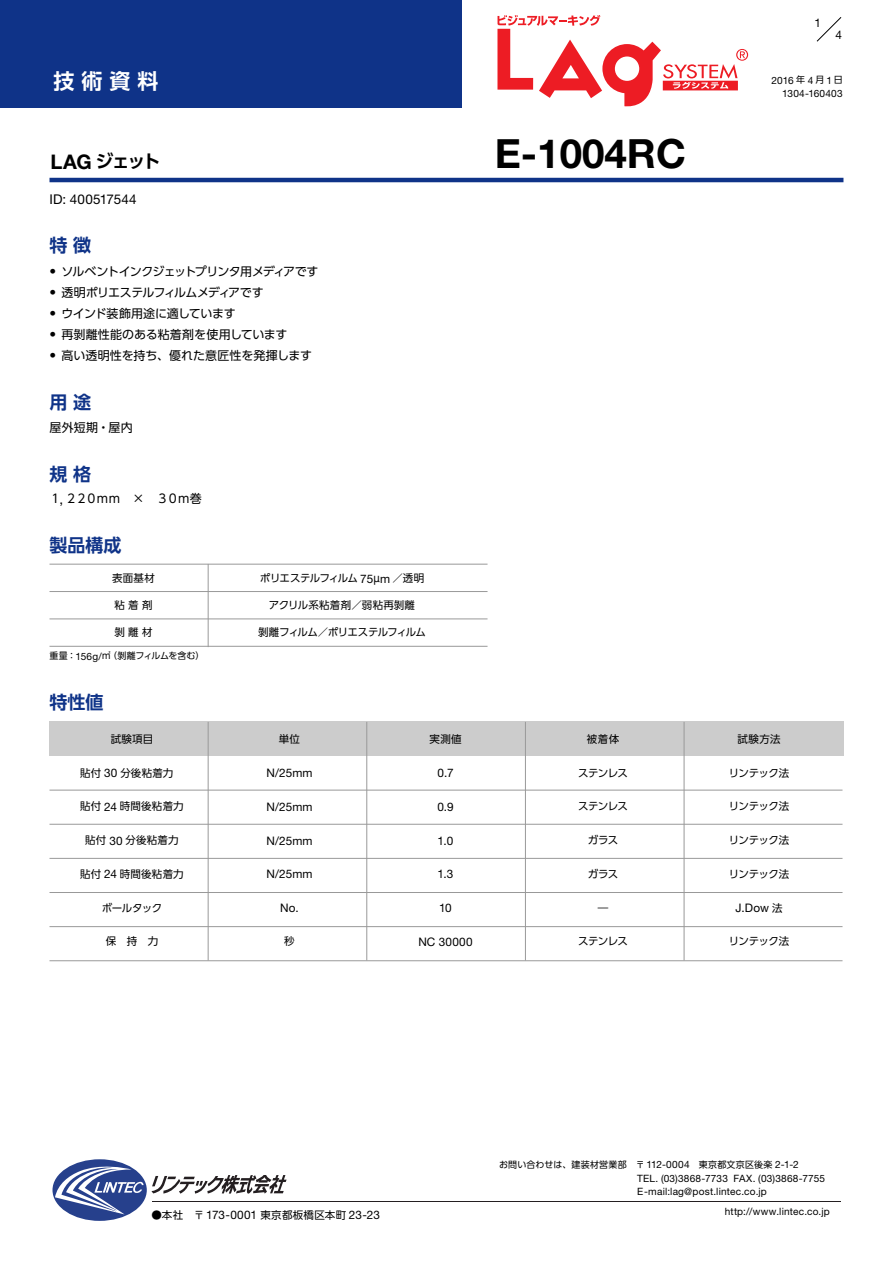
<style>
.page{position:relative;width:893px;height:1263px;background:#fff}
.page>*{position:absolute;margin:0;border:0;box-sizing:border-box;transform-origin:0 0}
.t1{font:700 40.35px "Helvetica Neue LT Std";color:#000}
.t2{font:700 21px "UD Shin Go Pro De";color:#fff}
.t3{font:700 18px "UD Shin Go Pro De";color:#0f3388}
.t4{font:700 18px "UD Shin Go Pro De";color:#000}
.t5{font:13.5px "Helvetica Neue LT Std";letter-spacing:.01em;color:#000}
.t6{font:12px "UD Shin Go Pro";letter-spacing:-.02em;color:#000}
.t7{font:12px "UD Shin Go Pro";letter-spacing:-.07em;color:#000}
.t8{font:12px "UD Shin Go Pro";letter-spacing:-.075em;color:#000}
.t9{font:11.7px "Helvetica Neue LT Std";letter-spacing:.015em;color:#000}
.t10{font:10.5px "UD Shin Go Pro";letter-spacing:-.025em;color:#000}
.t11{font:10.5px "UD Shin Go Pro";letter-spacing:-.07em;color:#000}
.t12{font:10.5px "UD Shin Go Pro";letter-spacing:.02em;color:#000}
.t13{font:10.5px "UD Shin Go Pro";letter-spacing:.025em;color:#000}
.t14{font:10.05px/13.5px "Helvetica Neue LT Std";letter-spacing:.02em;color:#000;text-align:right}
.t15{font:9px "UD Shin Go Pro";letter-spacing:.015em;color:#000}
.t16{font:9px "UD Shin Go Pro";letter-spacing:-.005em;color:#000}
.s1{font-family:"Helvetica Neue LT Std";font-size:20.1px}
.s2{font-family:"Helvetica Neue LT Std";font-size:13.5px}
.s3{font-family:"Helvetica Neue LT Std";font-size:11.7px}
.s4{font-family:"Helvetica Neue LT Std";font-size:10.05px}
.s5{font-family:"UD Shin Go Pro";font-size:9px}
.s6{font-family:"UD Shin Go Pro";font-size:10.5px}
</style>
<div class="page">
<div style="left:0;top:0;width:461px;height:107px;background:#0f3388"></div>
<svg style="left:497px;top:15px;width:251px;height:92px"></svg>
<svg style="left:816px;top:17px;width:26px;height:25px"></svg>
<svg style="left:151px;top:1175px;width:136px;height:19px"></svg>
<div style="left:52px;top:1159px;width:95px;height:62px;background:#26408c;border-radius:50%"></div>
<svg style="left:55px;top:1163px;width:89px;height:51px"></svg>
<hr style="left:152px;top:1201px;width:688px;height:1px;background:#241f21">
<hr style="left:50px;top:178px;width:793px;height:4px;background:#0f3388">
<div style="left:49px;top:722px;width:795px;height:34px;background:#ccc"></div>
<hr style="left:50px;top:790px;width:792px;height:1px;background:#999">
<hr style="left:50px;top:619px;width:438px;height:1px;background:#999">
<hr style="left:50px;top:591px;width:438px;height:1px;background:#999">
<hr style="left:50px;top:564px;width:438px;height:1px;background:#999">
<hr style="left:208px;top:722px;width:1px;height:238px;background:#999">
<hr style="left:208px;top:564px;width:1px;height:83px;background:#999">
<hr style="left:367px;top:722px;width:1px;height:238px;background:#999">
<hr style="left:525px;top:722px;width:1px;height:238px;background:#999">
<hr style="left:684px;top:722px;width:1px;height:238px;background:#999">
<hr style="left:50px;top:824px;width:792px;height:1px;background:#999">
<hr style="left:50px;top:646px;width:438px;height:1px;background:#999">
<hr style="left:50px;top:858px;width:792px;height:1px;background:#999">
<hr style="left:50px;top:892px;width:792px;height:1px;background:#999">
<hr style="left:50px;top:926px;width:792px;height:1px;background:#999">
<hr style="left:50px;top:960px;width:792px;height:1px;background:#999">
<h2 class="t2" style="left:54px;top:64px;width:106px">技 術 資 料</h2>
<h3 class="t4" style="left:50px;top:146px;width:112px"><span class="s1">LAG</span> ジェット</h3>
<p class="t5" style="left:50px;top:192px;width:89px">ID: 400517544</p>
<h3 class="t3" style="left:50px;top:230px;width:43px">特徴</h3>
<p class="t7" style="left:50px;top:261px;width:271px"><span class="s2">•</span> ソルベントインクジェットプリンタ用メディアです</p>
<p class="t7" style="left:50px;top:282px;width:216px"><span class="s2">•</span> 透明ポリエステルフィルムメディアです</p>
<p class="t6" style="left:50px;top:303px;width:188px"><span class="s2">•</span> ウインド装飾用途に適しています</p>
<p class="t6" style="left:50px;top:324px;width:240px"><span class="s2">•</span> 再剝離性能のある粘着剤を使用しています</p>
<p class="t6" style="left:50px;top:345px;width:264px"><span class="s2">•</span> 高い透明性を持ち、優れた意匠性を発揮します</p>
<h3 class="t3" style="left:50px;top:388px;width:43px">用途</h3>
<p class="t6" style="left:50px;top:417px;width:85px">屋外短期・屋内</p>
<h3 class="t3" style="left:50px;top:460px;width:43px">規格</h3>
<p class="t8" style="left:50px;top:489px;width:154px">１<span class="s2">,</span> ２２０ｍｍ　×　３０ｍ巻</p>
<h3 class="t3" style="left:50px;top:530px;width:73px">製品構成</h3>
<p class="t10" style="left:112px;top:570px;width:44px">表面基材</p>
<p class="t11" style="left:260px;top:570px;width:166px">ポリエステルフィルム <span class="s3">75</span>µ<span class="s3">m</span> ／透明</p>
<p class="t10" style="left:114px;top:597px;width:40px">粘着剤</p>
<p class="t12" style="left:269px;top:597px;width:148px">アクリル系粘着剤／弱粘再剝離</p>
<p class="t10" style="left:114px;top:624px;width:40px">剝離材</p>
<p class="t11" style="left:258px;top:624px;width:169px">剝離フィルム／ポリエステルフィルム</p>
<p class="t16" style="left:50px;top:648px;width:156px">重量：<span class="s4">156g/</span>㎡（剝離フィルムを含む）</p>
<h3 class="t3" style="left:50px;top:687px;width:55px">特性値</h3>
<h1 class="t1" style="left:495px;top:128px;width:193px">E-1004RC</h1>
<p class="t9" style="left:814px;top:16px;width:8px">1</p>
<p class="t9" style="left:835px;top:28px;width:8px">4</p>
<p class="t14" style="left:771px;top:73px;width:73px">2016<span class="s5">年</span>4<span class="s5">月</span>1<span class="s5">日<br></span>1304-160403</p>
<p class="t10" style="left:111px;top:730px;width:44px">試験項目</p>
<p class="t10" style="left:279px;top:730px;width:23px">単位</p>
<p class="t10" style="left:429px;top:730px;width:34px">実測値</p>
<p class="t10" style="left:587px;top:730px;width:34px">被着体</p>
<p class="t10" style="left:738px;top:730px;width:44px">試験方法</p>
<p class="t10" style="left:80px;top:764px;width:105px">貼付 <span class="s3">30</span> 分後粘着力　</p>
<p class="t9" style="left:266px;top:766px;width:48px">N/25mm</p>
<p class="t9" style="left:437px;top:766px;width:18px">0.7</p>
<p class="t10" style="left:578px;top:764px;width:52px">ステンレス</p>
<p class="t10" style="left:729px;top:764px;width:62px">リンテック法</p>
<p class="t12" style="left:80px;top:798px;width:105px">貼付 <span class="s3">24</span> 時間後粘着力</p>
<p class="t9" style="left:266px;top:800px;width:48px">N/25mm</p>
<p class="t9" style="left:437px;top:800px;width:18px">0.9</p>
<p class="t10" style="left:578px;top:798px;width:52px">ステンレス</p>
<p class="t10" style="left:729px;top:798px;width:62px">リンテック法</p>
<p class="t10" style="left:85px;top:832px;width:95px">貼付 <span class="s3">30</span> 分後粘着力</p>
<p class="t9" style="left:266px;top:833px;width:48px">N/25mm</p>
<p class="t9" style="left:438px;top:833px;width:17px">1.0</p>
<p class="t10" style="left:588px;top:832px;width:32px">ガラス</p>
<p class="t10" style="left:729px;top:832px;width:62px">リンテック法</p>
<p class="t12" style="left:80px;top:865px;width:105px">貼付 <span class="s3">24</span> 時間後粘着力</p>
<p class="t9" style="left:266px;top:867px;width:48px">N/25mm</p>
<p class="t9" style="left:438px;top:867px;width:17px">1.3</p>
<p class="t10" style="left:588px;top:865px;width:32px">ガラス</p>
<p class="t10" style="left:729px;top:865px;width:62px">リンテック法</p>
<p class="t10" style="left:102px;top:899px;width:62px">ボールタック</p>
<p class="t9" style="left:280px;top:901px;width:20px">No.</p>
<p class="t9" style="left:439px;top:901px;width:14px">10</p>
<p class="t10" style="left:598px;top:899px;width:12px">―</p>
<p class="t9" style="left:735px;top:901px;width:49px">J.Dow <span class="s6">法</span></p>
<p class="t10" style="left:106px;top:933px;width:54px">保　持　力</p>
<p class="t10" style="left:284px;top:933px;width:12px">秒</p>
<p class="t9" style="left:418px;top:935px;width:56px">NC 30000</p>
<p class="t10" style="left:578px;top:933px;width:52px">ステンレス</p>
<p class="t10" style="left:729px;top:933px;width:62px">リンテック法</p>
<p class="t13" style="left:151px;top:1206px;width:230px">●本社　〒 <span class="s3">173-0001</span> 東京都板橋区本町 <span class="s3">23-23</span></p>
<p class="t15" style="left:499px;top:1157px;width:301px">お問い合わせは、建装材営業部 〒 <span class="s4">112-0004</span>　東京都文京区後楽 <span class="s4">2-1-2</span></p>
<p class="t14" style="left:637px;top:1171px;width:189px;text-align:left">TEL. (03)3868-7733 FAX. (03)3868-7755<br>E-mail:lag@post.lintec.co.jp</p>
<p class="t14" style="left:725px;top:1205px;width:107px">http://www.lintec.co.jp</p>
</div>
